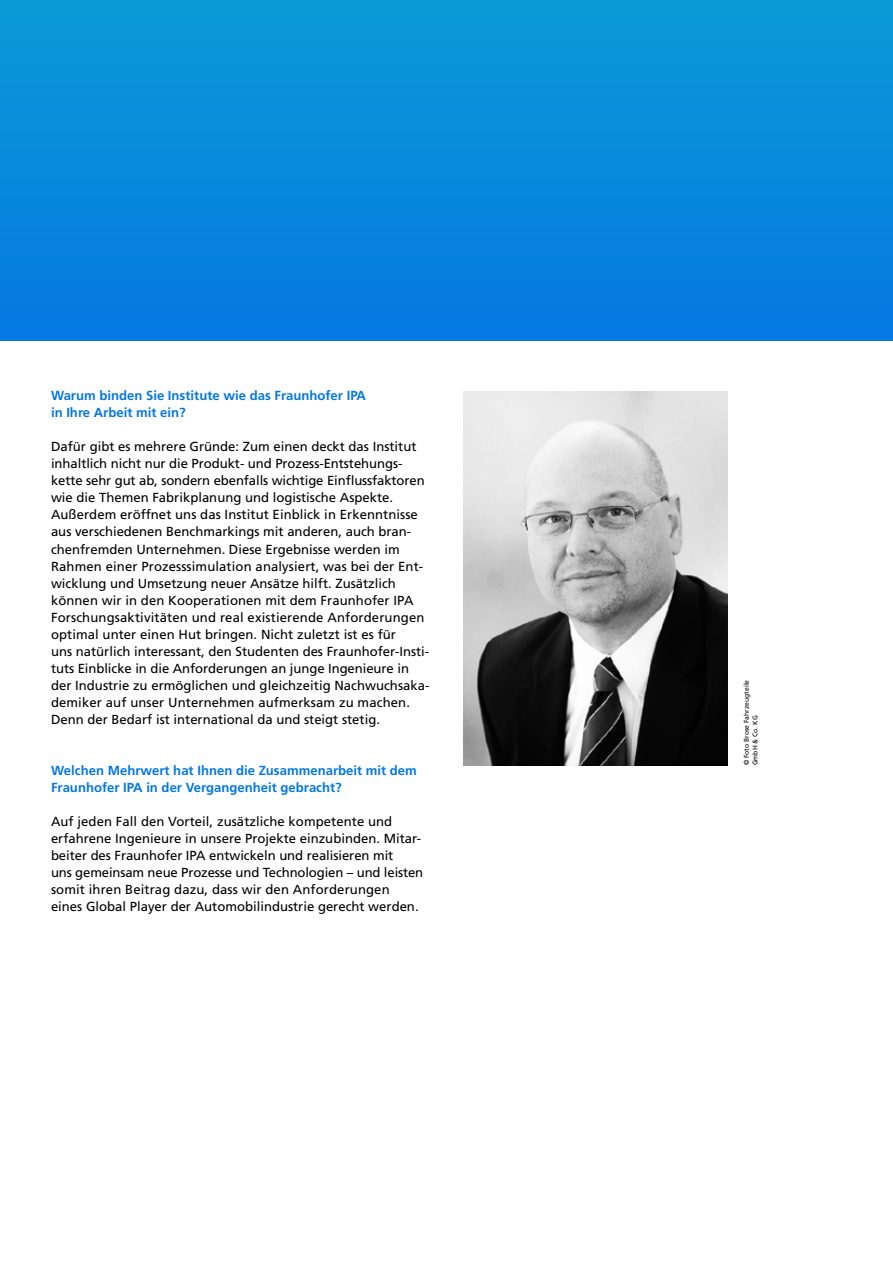
<style>
.page{position:relative;width:893px;height:1263px;background:#fff}
.page>*{position:absolute;margin:0;border:0;box-sizing:border-box;transform-origin:0 0}
.t1{font:13.2px/17px "Frutiger";color:#000}
.t2{font:700 13.2px/17px "Frutiger";color:#0578e1}
.t3{font:6.75px/8.6px "Frutiger";color:#000}
</style>
<div class="page">
<div style="left:0;top:0;width:893px;height:340px;background:linear-gradient(to bottom,#0a9bd7,#0578e1)"></div>
<img style="left:463px;top:391px;width:264px;height:374px">
<p class="t2" style="left:51px;top:387px;width:317px">Warum binden Sie Institute wie das Fraunhofer IPA in Ihre Arbeit mit ein?</p>
<p class="t1" style="left:51px;top:438px;width:380px">Dafür gibt es mehrere Gründe: Zum einen deckt das Institut inhaltlich nicht nur die Produkt- und Prozess-Entstehungs&shy;kette sehr gut ab, sondern ebenfalls wichtige Einflussfaktoren wie die Themen Fabrikplanung und logistische Aspekte.<br>Außerdem eröffnet uns das Institut Einblick in Erkenntnisse aus verschiedenen Benchmarkings mit anderen, auch bran&shy;chenfremden Unternehmen. Diese Ergebnisse werden im Rahmen einer Prozesssimulation analysiert, was bei der Ent&shy;wicklung und Umsetzung neuer Ansätze hilft. Zusätzlich können wir in den Kooperationen mit dem Fraunhofer IPA Forschungsaktivitäten und real existierende Anforderungen optimal unter einen Hut bringen. Nicht zuletzt ist es für<br>uns natürlich interessant, den Studenten des Fraunhofer-Insti&shy;tuts Einblicke in die Anforderungen an junge Ingenieure in der Industrie zu ermöglichen und gleichzeitig Nachwuchsaka&shy;demiker auf unser Unternehmen aufmerksam zu machen.<br>Denn der Bedarf ist international da und steigt stetig.</p>
<p class="t2" style="left:51px;top:762px;width:367px">Welchen Mehrwert hat Ihnen die Zusammenarbeit mit dem<br>Fraunhofer IPA in der Vergangenheit gebracht?</p>
<p class="t1" style="left:51px;top:813px;width:374px">Auf jeden Fall den Vorteil, zusätzliche kompetente und erfahrene Ingenieure in unsere Projekte einzubinden. Mitar&shy;beiter des Fraunhofer IPA entwickeln und realisieren mit<br>uns gemeinsam neue Prozesse und Technologien – und leisten somit ihren Beitrag dazu, dass wir den Anforderungen eines Global Player der Automobilindustrie gerecht werden.</p>
<p class="t3" style="left:742px;top:765px;width:87px;rotate:-90deg">© Foto Brose Fahrzeugteile<br>GmbH &amp; Co. KG</p>
</div>
